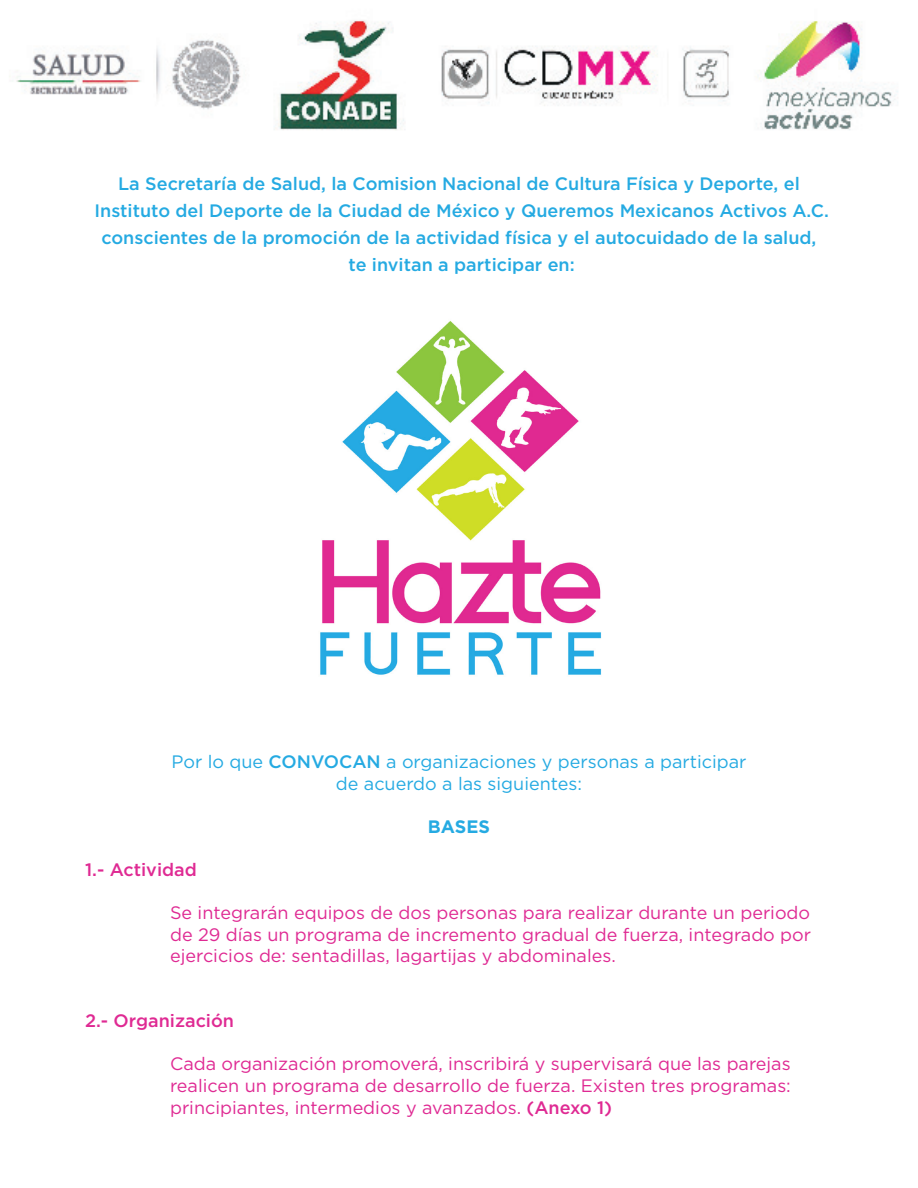
<style>
.page{position:relative;width:918px;height:1188px;background:#fff}
.page>*{position:absolute;margin:0;border:0;box-sizing:border-box;transform-origin:0 0}
.t1{font:18px/21.6px "Gotham";color:#df2a93;text-align:justify}
.t2{font:500 18px "Gotham";color:#25aae2}
.t3{font:18px "Gotham";color:#25aae2}
.t4{font:500 18px "Gotham";color:#df2a93}
.t5{font:700 18px "Gotham";color:#25aae2}
.s1{font-weight:500}
</style>
<div class="page">
<img style="left:9px;top:20px;width:889px;height:110px">
<img style="left:320px;top:321px;width:282px;height:354px">
<p class="t2" style="left:118px;top:172px;width:683px">La Secretaría de Salud, la Comision Nacional de Cultura Física y Deporte, el</p>
<p class="t2" style="left:94px;top:199px;width:736px">Instituto del Deporte de la Ciudad de México y Queremos Mexicanos Activos A.C.</p>
<p class="t2" style="left:101px;top:226px;width:717px">conscientes de la promoción de la actividad física y el autocuidado de la salud,</p>
<p class="t2" style="left:349px;top:253px;width:228px">te invitan a participar en:</p>
<p class="t3" style="left:171px;top:750px;width:577px">Por lo que <span class="s1">CONVOCAN</span> a organizaciones y personas a participar</p>
<p class="t3" style="left:336px;top:772px;width:248px">de acuerdo a las siguientes:</p>
<p class="t5" style="left:428px;top:815px;width:64px">BASES</p>
<p class="t4" style="left:85px;top:858px;width:113px">1.- Actividad</p>
<p class="t1" style="left:170px;top:902px;width:643px">Se integrarán equipos de dos personas para realizar durante un periodo de 29 días un programa de incremento gradual de fuerza, integrado por ejercicios de: sentadillas, lagartijas y abdominales.</p>
<p class="t4" style="left:85px;top:1009px;width:151px">2.- Organización</p>
<p class="t1" style="left:170px;top:1053px;width:622px">Cada organización promoverá, inscribirá y supervisará que las parejas</p>
<p class="t1" style="left:170px;top:1074px;width:622px">realicen un programa de desarrollo de fuerza. Existen tres programas: principiantes, intermedios y avanzados. <span class="s1">(Anexo 1)</span></p>
</div>
